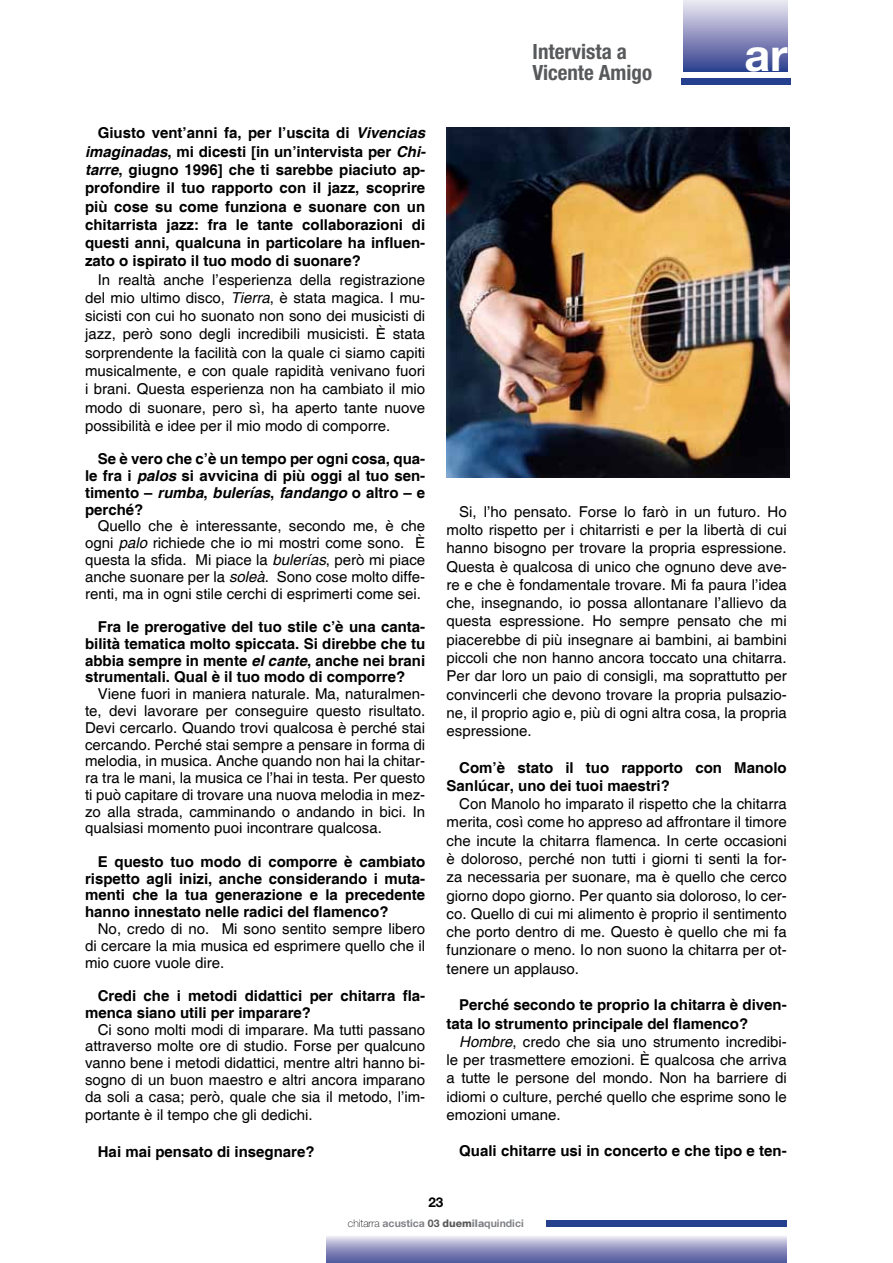
<style>
.page{position:relative;width:893px;height:1263px;background:#fff}
.page>*{position:absolute;margin:0;border:0;box-sizing:border-box;transform-origin:0 0}
.t1{font:700 45px "Helvetica Neue";color:#fff}
.t2{font:700 condensed 21px/21px "Helvetica Neue";color:#58595b}
.t3{font:15px/18.3px "Helvetica";color:#000;text-align:justify}
.t4{font:700 15px "Helvetica";color:#000}
.t5{font:italic 700 15px "Helvetica";color:#000}
.t6{font:700 13.5px "Helvetica Neue";color:#000}
.t7{font:700 10.5px "Helvetica Neue";color:#808285}
.s1{font-style:italic}
.s2{font-style:normal}
.s3{font-weight:100;color:#000}
.s4{color:#58595b}
.s5{font-weight:800;color:#58595b}
.s6{font-weight:800}
</style>
<div class="page">
<div style="left:326px;top:1235px;width:461px;height:28px;background:linear-gradient(to bottom,#e7e4f0,#4d549b)"></div>
<div style="left:546px;top:1220px;width:241px;height:7px;background:#25408f"></div>
<div style="left:681px;top:79px;width:110px;height:6px;background:#25408f"></div>
<img style="left:446px;top:128px;width:344px;height:349px">
<div style="left:684px;top:0;width:104px;height:71px;background:linear-gradient(to bottom,#f0eaf4,#323f8e)"></div>
<p class="t4" style="left:98px;top:124px;width:329px">Giusto vent’anni fa, per l’uscita di <span class="s1">Vivencias</span></p>
<p class="t4" style="left:85px;top:142px;width:342px"><span class="s1">imaginadas</span>, mi dicesti [in un’intervista per <span class="s1">Chi-</span></p>
<p class="t4" style="left:85px;top:161px;width:342px"><span class="s1">tarre</span>, giugno 1996] che ti sarebbe piaciuto ap-</p>
<p class="t4" style="left:85px;top:179px;width:342px">profondire il tuo rapporto con il jazz, scoprire</p>
<p class="t4" style="left:85px;top:197px;width:342px">più cose su come funziona e suonare con un</p>
<p class="t4" style="left:85px;top:215px;width:342px">chitarrista jazz: fra le tante collaborazioni di</p>
<p class="t4" style="left:85px;top:234px;width:342px">questi anni, qualcuna in particolare ha influen-</p>
<p class="t4" style="left:85px;top:252px;width:277px">zato o ispirato il tuo modo di suonare?</p>
<p class="t3" style="left:98px;top:271px;width:329px">In realtà anche l’esperienza della registrazione</p>
<p class="t3" style="left:85px;top:289px;width:342px">del mio ultimo disco, <span class="s1">Tierra</span>, è stata magica. I mu-</p>
<p class="t3" style="left:85px;top:307px;width:342px">sicisti con cui ho suonato non sono dei musicisti di</p>
<p class="t3" style="left:85px;top:326px;width:342px">jazz, però sono degli incredibili musicisti. È stata</p>
<p class="t3" style="left:85px;top:344px;width:342px">sorprendente la facilità con la quale ci siamo capiti</p>
<p class="t3" style="left:85px;top:362px;width:342px">musicalmente, e con quale rapidità venivano fuori</p>
<p class="t3" style="left:85px;top:380px;width:342px">i brani. Questa esperienza non ha cambiato il mio</p>
<p class="t3" style="left:85px;top:399px;width:342px">modo di suonare, pero sì, ha aperto tante nuove</p>
<p class="t3" style="left:85px;top:417px;width:307px">possibilità e idee per il mio modo di comporre.</p>
<p class="t4" style="left:98px;top:450px;width:329px">Se è vero che c’è un tempo per ogni cosa, qua-</p>
<p class="t4" style="left:85px;top:467px;width:342px">le fra i <span class="s1">palos</span> si avvicina di più oggi al tuo sen-</p>
<p class="t5" style="left:85px;top:483px;width:342px"><span class="s2">timento –</span> rumba<span class="s2">,</span> bulerías<span class="s2">,</span> fandango <span class="s2">o altro – e</span></p>
<p class="t4" style="left:85px;top:500px;width:60px">perché?</p>
<p class="t3" style="left:98px;top:518px;width:329px">Quello che è interessante, secondo me, è che</p>
<p class="t3" style="left:85px;top:534px;width:342px">ogni <span class="s1">palo</span> richiede che io mi mostri come sono. È</p>
<p class="t3" style="left:85px;top:551px;width:342px">questa la sfida. Mi piace la <span class="s1">bulerías</span>, però mi piace</p>
<p class="t3" style="left:85px;top:568px;width:342px">anche suonare per la <span class="s1">soleà</span>. Sono cose molto diffe-</p>
<p class="t3" style="left:85px;top:585px;width:337px">renti, ma in ogni stile cerchi di esprimerti come sei.</p>
<p class="t4" style="left:98px;top:618px;width:329px">Fra le prerogative del tuo stile c’è una canta-</p>
<p class="t4" style="left:85px;top:634px;width:342px">bilità tematica molto spiccata. Si direbbe che tu</p>
<p class="t4" style="left:85px;top:651px;width:342px">abbia sempre in mente <span class="s1">el cante</span>, anche nei brani</p>
<p class="t4" style="left:85px;top:668px;width:322px">strumentali. Qual è il tuo modo di comporre?</p>
<p class="t3" style="left:98px;top:685px;width:329px">Viene fuori in maniera naturale. Ma, naturalmen-</p>
<p class="t3" style="left:85px;top:702px;width:342px">te, devi lavorare per conseguire questo risultato.</p>
<p class="t3" style="left:85px;top:719px;width:342px">Devi cercarlo. Quando trovi qualcosa è perché stai</p>
<p class="t3" style="left:85px;top:736px;width:342px">cercando. Perché stai sempre a pensare in forma di</p>
<p class="t3" style="left:85px;top:752px;width:342px">melodia, in musica. Anche quando non hai la chitar-</p>
<p class="t3" style="left:85px;top:769px;width:342px">ra tra le mani, la musica ce l’hai in testa. Per questo</p>
<p class="t3" style="left:85px;top:786px;width:342px">ti può capitare di trovare una nuova melodia in mez-</p>
<p class="t3" style="left:85px;top:803px;width:342px">zo alla strada, camminando o andando in bici. In</p>
<p class="t3" style="left:85px;top:819px;width:298px">qualsiasi momento puoi incontrare qualcosa.</p>
<p class="t4" style="left:98px;top:852px;width:329px">E questo tuo modo di comporre è cambiato</p>
<p class="t4" style="left:85px;top:869px;width:342px">rispetto agli inizi, anche considerando i muta-</p>
<p class="t4" style="left:85px;top:886px;width:342px">menti che la tua generazione e la precedente</p>
<p class="t4" style="left:85px;top:903px;width:305px">hanno innestato nelle radici del flamenco?</p>
<p class="t3" style="left:98px;top:920px;width:329px">No, credo di no. Mi sono sentito sempre libero</p>
<p class="t3" style="left:85px;top:937px;width:342px">di cercare la mia musica ed esprimere quello che il</p>
<p class="t3" style="left:85px;top:954px;width:141px">mio cuore vuole dire.</p>
<p class="t4" style="left:98px;top:987px;width:329px">Credi che i metodi didattici per chitarra fla-</p>
<p class="t4" style="left:85px;top:1003px;width:227px">menca siano utili per imparare?</p>
<p class="t3" style="left:98px;top:1021px;width:329px">Ci sono molti modi di imparare. Ma tutti passano</p>
<p class="t3" style="left:85px;top:1037px;width:342px">attraverso molte ore di studio. Forse per qualcuno</p>
<p class="t3" style="left:85px;top:1054px;width:342px">vanno bene i metodi didattici, mentre altri hanno bi-</p>
<p class="t3" style="left:85px;top:1071px;width:342px">sogno di un buon maestro e altri ancora imparano</p>
<p class="t3" style="left:85px;top:1088px;width:342px">da soli a casa; però, quale che sia il metodo, l’im-</p>
<p class="t3" style="left:85px;top:1106px;width:229px">portante è il tempo che gli dedichi.</p>
<p class="t4" style="left:98px;top:1142px;width:218px">Hai mai pensato di insegnare?</p>
<p class="t2" style="left:533px;top:41px;width:121px">Intervista a<br>Vicente Amigo</p>
<h1 class="t1" style="left:744px;top:27px;width:45px">ar</h1>
<p class="t3" style="left:446px;top:503px;width:342px;text-indent:13px">Si, l’ho pensato. Forse lo farò in un futuro. Ho molto rispetto per i chitarristi e per la libertà di cui hanno bisogno per trovare la propria espressione.<br>Questa è qualcosa di unico che ognuno deve ave&shy;re e che è fondamentale trovare. Mi fa paura l’idea che, insegnando, io possa allontanare l’allievo da questa espressione. Ho sempre pensato che mi piacerebbe di più insegnare ai bambini, ai bambini piccoli che non hanno ancora toccato una chitarra.<br>Per dar loro un paio di consigli, ma soprattutto per convincerli che devono trovare la propria pulsazio&shy;ne, il proprio agio e, più di ogni altra cosa, la propria espressione.</p>
<p class="t4" style="left:459px;top:758px;width:329px">Com’è stato il tuo rapporto con Manolo</p>
<p class="t4" style="left:446px;top:776px;width:225px">Sanlúcar, uno dei tuoi maestri?</p>
<p class="t3" style="left:459px;top:795px;width:329px">Con Manolo ho imparato il rispetto che la chitarra</p>
<p class="t3" style="left:446px;top:814px;width:342px">merita, così come ho appreso ad affrontare il timore</p>
<p class="t3" style="left:446px;top:832px;width:342px">che incute la chitarra flamenca. In certe occasioni</p>
<p class="t3" style="left:446px;top:850px;width:342px">è doloroso, perché non tutti i giorni ti senti la for-</p>
<p class="t3" style="left:446px;top:868px;width:342px">za necessaria per suonare, ma è quello che cerco</p>
<p class="t3" style="left:446px;top:887px;width:342px">giorno dopo giorno. Per quanto sia doloroso, lo cer-</p>
<p class="t3" style="left:446px;top:905px;width:342px">co. Quello di cui mi alimento è proprio il sentimento</p>
<p class="t3" style="left:446px;top:923px;width:342px">che porto dentro di me. Questo è quello che mi fa</p>
<p class="t3" style="left:446px;top:941px;width:342px">funzionare o meno. Io non suono la chitarra per ot-</p>
<p class="t3" style="left:446px;top:960px;width:134px">tenere un applauso.</p>
<p class="t4" style="left:459px;top:996px;width:329px">Perché secondo te proprio la chitarra è diven-</p>
<p class="t4" style="left:446px;top:1014px;width:303px">tata lo strumento principale del flamenco?</p>
<p class="t3" style="left:459px;top:1033px;width:329px"><span class="s1">Hombre</span>, credo che sia uno strumento incredibi-</p>
<p class="t3" style="left:446px;top:1051px;width:342px">le per trasmettere emozioni. È qualcosa che arriva</p>
<p class="t3" style="left:446px;top:1069px;width:342px">a tutte le persone del mondo. Non ha barriere di</p>
<p class="t3" style="left:446px;top:1088px;width:342px">idiomi o culture, perché quello che esprime sono le</p>
<p class="t3" style="left:446px;top:1106px;width:116px">emozioni umane.</p>
<p class="t4" style="left:459px;top:1142px;width:329px">Quali chitarre usi in concerto e che tipo e ten-</p>
<p class="t6" style="left:428px;top:1193px;width:17px">23</p>
<p class="t7" style="left:348px;top:1216px;width:177px"><span class="s3">chitarra</span> acustica <span class="s4">03</span> <span class="s5">duem</span><span class="s6">ila</span>quindici</p>
</div>
